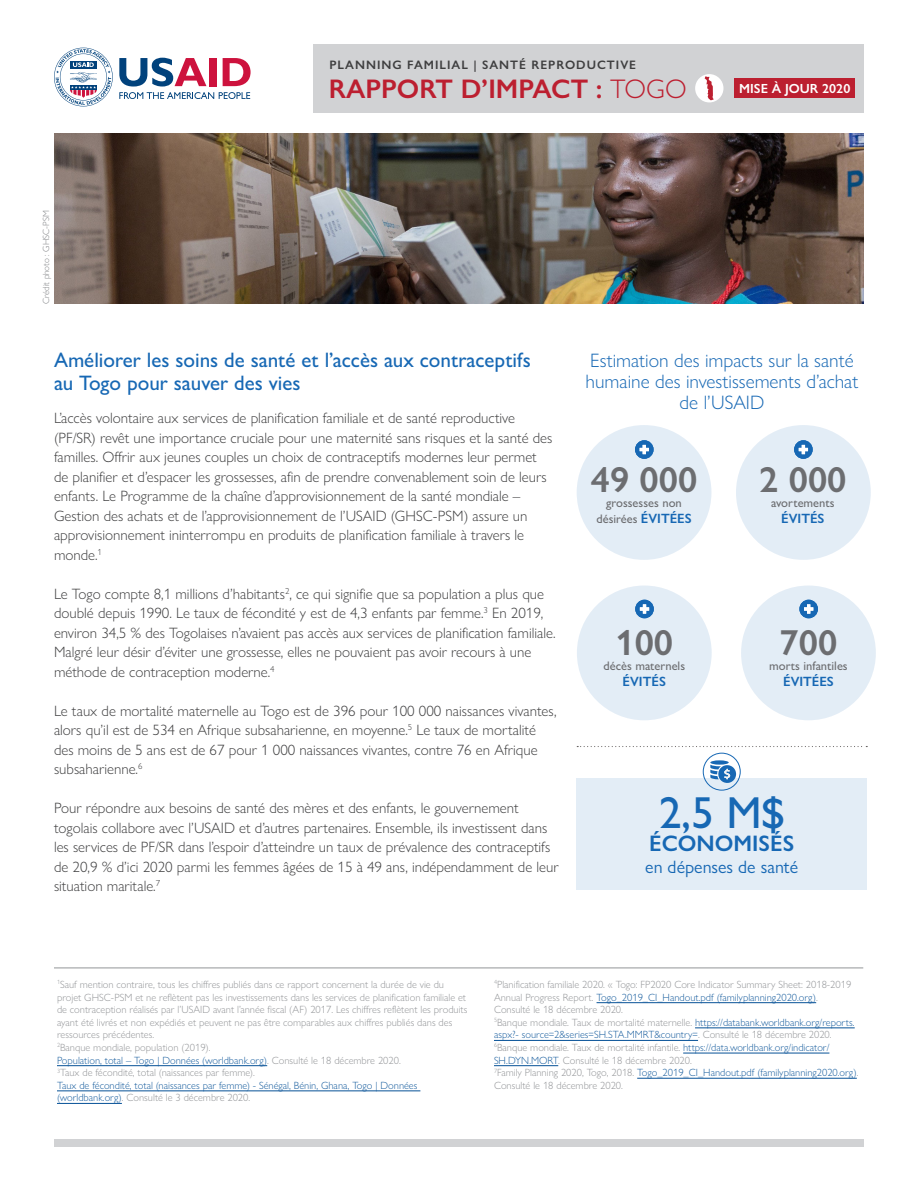
<style>
.page{position:relative;width:918px;height:1188px;background:#fff}
.page>*{position:absolute;margin:0;border:0;box-sizing:border-box;transform-origin:0 0}
.t1{font:500 45px "Gill Sans Nova";color:#1768b4}
.t2{font:600 36.3px "Gill Sans Nova";color:#6c6d70}
.t3{font:600 27px "Gill Sans Nova";color:#bc1f30}
.t4{font:600 22.5px "Gill Sans Nova";color:#1768b4}
.t5{font:500 21px/22.5px "Gill Sans Nova";color:#1768b4}
.t6{font:300 19.5px/21px "Gill Sans Nova";color:#1768b4;text-align:center}
.t7{font:18px "Gill Sans Nova";color:#1768b4}
.t8{font:300 15px/19.5px "Gill Sans Nova";color:#3e3e3f}
.t9{font:600 13.5px "Gill Sans Nova";color:#1768b4}
.t10{font:600 13.2px "Gill Sans Nova";color:#fff}
.t11{font:500 12.45px/16.2px "Gill Sans Nova";color:#6c6d70;text-align:center}
.t12{font:600 12.3px "Gill Sans Nova";letter-spacing:.08em;color:#3e3e3f}
.t13{font:300 10.5px/12.6px "Gill Sans Nova";color:#939598}
.t14{font:300 10.5px/12.6px "Gill Sans Nova";color:#175d9e}
.t15{font:300 9px "Gill Sans Nova";color:#808285}
.s1{font-weight:300}
.s2{font-weight:600;font-size:13.5px;color:#1768b4}
.s3{color:#939598}
.s4{color:#175d9e}
</style>
<div class="page">
<div style="left:577px;top:778px;width:290px;height:111px;background:#e3edf6"></div>
<div style="left:577px;top:586px;width:135px;height:134px;background:#e3edf6;border-radius:50%"></div>
<div style="left:577px;top:425px;width:134px;height:135px;background:#e3edf6;border-radius:50%"></div>
<div style="left:736px;top:425px;width:135px;height:135px;background:#e3edf6;border-radius:50%"></div>
<div style="left:313px;top:45px;width:551px;height:68px;background:#d1d2d4"></div>
<svg style="left:119px;top:58px;width:132px;height:41px"></svg>
<svg style="left:54px;top:48px;width:59px;height:58px"></svg>
<img style="left:54px;top:133px;width:810px;height:170px">
<div style="left:54px;top:1139px;width:810px;height:8px;background:#d1d2d4"></div>
<div style="left:734px;top:79px;width:121px;height:19px;background:#bc1f30"></div>
<svg style="left:577px;top:746px;width:290px;height:1px"></svg>
<hr style="left:57px;top:1065px;width:210px;height:1px;background:#175d9e">
<hr style="left:57px;top:1090px;width:363px;height:1px;background:#175d9e">
<hr style="left:57px;top:1103px;width:65px;height:1px;background:#175d9e">
<hr style="left:597px;top:1002px;width:219px;height:1px;background:#175d9e">
<hr style="left:695px;top:1027px;width:160px;height:1px;background:#175d9e">
<hr style="left:494px;top:1040px;width:204px;height:1px;background:#175d9e">
<hr style="left:683px;top:1053px;width:146px;height:1px;background:#175d9e">
<hr style="left:494px;top:1065px;width:64px;height:1px;background:#175d9e">
<hr style="left:637px;top:1078px;width:220px;height:1px;background:#175d9e">
<hr style="left:54px;top:968px;width:809px;height:1px;background:#939598">
<svg style="left:794px;top:440px;width:19px;height:19px"></svg>
<svg style="left:635px;top:440px;width:19px;height:19px"></svg>
<svg style="left:635px;top:600px;width:19px;height:18px"></svg>
<svg style="left:710px;top:765px;width:26px;height:18px"></svg>
<svg style="left:710px;top:760px;width:19px;height:5px"></svg>
<div style="left:703px;top:753px;width:38px;height:38px;border:1px solid #1768b4;border-radius:50%"></div>
<div style="left:741px;top:586px;width:135px;height:134px;background:#e3edf6;border-radius:50%"></div>
<svg style="left:799px;top:600px;width:19px;height:18px"></svg>
<div style="left:695px;top:74px;width:28px;height:28px;background:#fff;border-radius:50%"></div>
<svg style="left:705px;top:76px;width:9px;height:24px"></svg>
<p class="t12" style="left:329px;top:57px;width:308px">PLANNING FAMILIAL | SANTÉ REPRODUCTIVE</p>
<p class="t15" style="left:41px;top:304px;width:95px;rotate:-90deg">Crédit photo : GHSC-PSM</p>
<p class="t3" style="left:329px;top:72px;width:360px">RAPPORT D’IMPACT : <span class="s1">TOGO</span></p>
<p class="t10" style="left:739px;top:80px;width:113px">MISE À JOUR 2020</p>
<p class="t5" style="left:54px;top:349px;width:478px">Améliorer les soins de santé et l’accès aux contraceptifs au Togo pour sauver des vies</p>
<p class="t8" style="left:54px;top:408px;width:500px">L’accès volontaire aux services de planification familiale et de santé reproductive (PF/SR) revêt une importance cruciale pour une maternité sans risques et la santé des familles. Offrir aux jeunes couples un choix de contraceptifs modernes leur permet de planifier et d’espacer les grossesses, afin de prendre convenablement soin de leurs enfants. Le Programme de la chaîne d’approvisionnement de la santé mondiale – Gestion des achats et de l’approvisionnement de l’USAID (GHSC-PSM) assure un approvisionnement ininterrompu en produits de planification familiale à travers le monde.<sup>1</sup></p>
<p class="t8" style="left:54px;top:584px;width:492px">Le Togo compte 8,1 millions d’habitants<sup>2</sup>, ce qui signifie que sa population a plus que doublé depuis 1990. Le taux de fécondité y est de 4,3 enfants par femme.<sup>3</sup> En 2019,</p>
<p class="t8" style="left:54px;top:623px;width:503px">environ 34,5 % des Togolaises n’avaient pas accès aux services de planification familiale.<br>Malgré leur désir d’éviter une grossesse, elles ne pouvaient pas avoir recours à une méthode de contraception moderne.<sup>4</sup></p>
<p class="t8" style="left:54px;top:701px;width:504px">Le taux de mortalité maternelle au Togo est de 396 pour 100 000 naissances vivantes, alors qu’il est de 534 en Afrique subsaharienne, en moyenne.<sup>5</sup> Le taux de mortalité des moins de 5 ans est de 67 pour 1 000 naissances vivantes, contre 76 en Afrique subsaharienne.<sup>6</sup></p>
<p class="t8" style="left:54px;top:798px;width:506px">Pour répondre aux besoins de santé des mères et des enfants, le gouvernement togolais collabore avec l’USAID et d’autres partenaires. Ensemble, ils investissent dans les services de PF/SR dans l’espoir d’atteindre un taux de prévalence des contraceptifs de 20,9 % d’ici 2020 parmi les femmes âgées de 15 à 49 ans, indépendamment de leur situation maritale.<sup>7</sup></p>
<p class="t1" style="left:659px;top:785px;width:127px">2,5 M$</p>
<p class="t6" style="left:586px;top:350px;width:274px">Estimation des impacts sur la santé humaine des investissements d’achat de l’USAID</p>
<p class="t2" style="left:591px;top:457px;width:108px">49 000</p>
<p class="t11" style="left:596px;top:495px;width:97px">grossesses non désirées <span class="s2">ÉVITÉES</span></p>
<p class="t2" style="left:759px;top:458px;width:89px">2 000</p>
<p class="t11" style="left:771px;top:495px;width:65px">avortements</p>
<p class="t9" style="left:781px;top:510px;width:45px">ÉVITÉS</p>
<p class="t2" style="left:615px;top:621px;width:59px">100</p>
<p class="t11" style="left:603px;top:658px;width:83px">décès maternels</p>
<p class="t9" style="left:623px;top:674px;width:45px">ÉVITÉS</p>
<p class="t2" style="left:780px;top:621px;width:59px">700</p>
<p class="t11" style="left:769px;top:658px;width:80px">morts infantiles</p>
<p class="t9" style="left:783px;top:674px;width:52px">ÉVITÉES</p>
<p class="t4" style="left:649px;top:830px;width:147px">ÉCONOMISÉS</p>
<p class="t7" style="left:645px;top:856px;width:154px">en dépenses de santé</p>
<p class="t13" style="left:57px;top:978px;width:412px"><sup>1</sup>Sauf mention contraire, tous les chiffres publiés dans ce rapport concernent la durée de vie du projet GHSC-PSM et ne reflètent pas les investissements dans les services de planification familiale et de contraception réalisés par l’USAID avant l’année fiscal (AF) 2017. Les chiffres reflètent les produits ayant été livrés et non expédiés et peuvent ne pas être comparables aux chiffres publiés dans des ressources précédentes.</p>
<p class="t13" style="left:57px;top:1041px;width:155px"><sup>2</sup>Banque mondiale, population (2019).</p>
<p class="t14" style="left:57px;top:1054px;width:345px">Population, total – Togo | Données (worldbank.org)<span class="s3">. Consulté le 18 décembre 2020.</span></p>
<p class="t14" style="left:57px;top:1066px;width:362px"><sup>3</sup><span class="s3">Taux de fécondité, total (naissances par femme).<br></span>Taux de fécondité, total (naissances par femme) - Sénégal, Bénin, Ghana, Togo | Données (worldbank.org)<span class="s3">. Consulté le 3 décembre 2020.</span></p>
<p class="t13" style="left:494px;top:978px;width:359px"><sup>4</sup>Planification familiale 2020. « Togo: FP2020 Core Indicator Summary Sheet: 2018-2019<br>Annual Progress Report. <span class="s4">Togo_2019_CI_Handout.pdf (familyplanning2020.org)</span>.<br>Consulté le 18 décembre 2020.</p>
<p class="t14" style="left:494px;top:1016px;width:362px"><sup>5</sup><span class="s3">Banque mondiale. Taux de mortalité maternelle.</span> https://databank.worldbank.org/reports. aspx?- source=2&amp;series=SH.STA.MMRT&amp;country=<span class="s3">. Consulté le 18 décembre 2020.</span></p>
<p class="t13" style="left:494px;top:1041px;width:337px"><sup>6</sup>Banque mondiale. Taux de mortalité infantile. <span class="s4">https://data.worldbank.org/indicator/<br>SH.DYN.MORT</span>. Consulté le 18 décembre 2020.</p>
<p class="t13" style="left:494px;top:1066px;width:366px"><sup>7</sup>Family Planning 2020, Togo, 2018. <span class="s4">Togo_2019_CI_Handout.pdf (familyplanning2020.org)</span>.<br>Consulté le 18 décembre 2020.</p>
</div>
